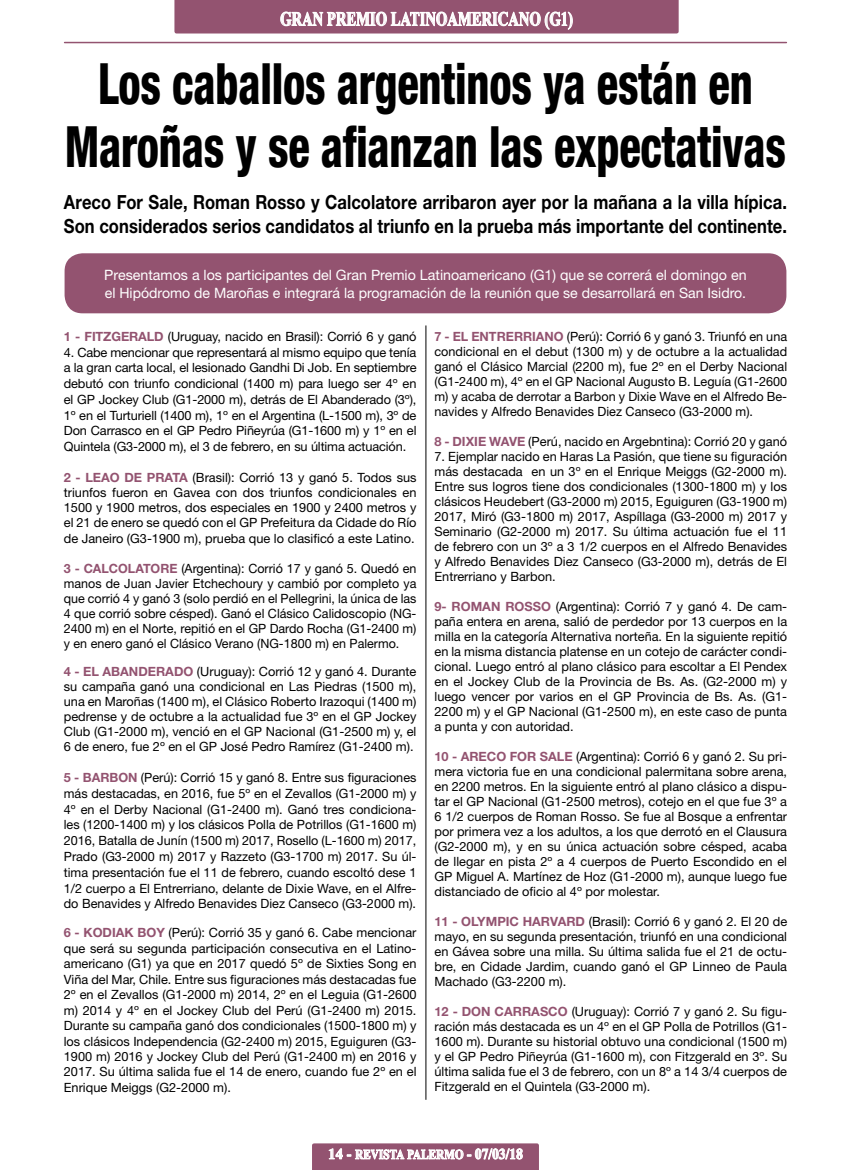
<style>
.page{position:relative;width:851px;height:1170px;background:#fff}
.page>*{position:absolute;margin:0;border:0;box-sizing:border-box;transform-origin:0 0}
.t1{font:800 condensed 57px/63px "Helvetica Neue LT Std";letter-spacing:-.005em;color:#000;text-align:center;scale:.78 1}
.t2{font:700 19.5px/24px "Helvetica Neue LT Std";letter-spacing:.005em;color:#000;scale:.85 1}
.t3{font:700 19.5px "Times New Roman";color:#fff;scale:.75 1}
.t4{font:14.25px/18px "Helvetica Neue LT Std";color:#fff}
.t5{font:700 13.5px "Times New Roman";color:#fff;scale:.83 1}
.t6{font:12.75px/15px "Helvetica Neue LT Std";color:#000;text-align:justify}
.s1{font-weight:700;color:#935370}
.s2{font-size:15px}
</style>
<div class="page">
<hr style="left:65px;top:42px;width:721px;height:1px;background:#935370">
<svg style="left:312px;top:1143px;width:227px;height:26px;background:#a67289"></svg>
<div style="left:65px;top:253px;width:721px;height:60px;background:#935370;border-radius:18px"></div>
<svg style="left:174px;top:0;width:504px;height:33px;background:#9e657f"></svg>
<hr style="left:425px;top:325px;width:1px;height:774px;background:#000">
<h2 class="t3" style="left:280px;top:5px;width:392px">GRAN PREMIO LATINOAMERICANO (G1)</h2>
<h1 class="t1" style="left:65px;top:51px;width:926px">Los caballos argentinos ya están en<br>Maroñas y se afianzan las expectativas</h1>
<h2 class="t2" style="left:64px;top:189px;width:852px">Areco For Sale, Roman Rosso y Calcolatore arribaron ayer por la mañana a la villa hípica.<br>Son considerados serios candidatos al triunfo en la prueba más importante del continente.</h2>
<p class="t4" style="left:104px;top:265px;width:643px">Presentamos a los participantes del Gran Premio Latinoamericano (G1) que se correrá el domingo en el Hipódromo de Maroñas e integrará la programación de la reunión que se desarrollará en San Isidro.</p>
<p class="t6" style="left:64px;top:329px;width:354px"><span class="s1">1 - FITZGERALD</span> (Uruguay, nacido en Brasil): Corrió 6 y ganó</p>
<p class="t6" style="left:64px;top:344px;width:354px;line-height:15.8px">4. Cabe mencionar que representará al mismo equipo que tenía a la gran carta local, el lesionado Gandhi Di Job. En septiembre debutó con triunfo condicional (1400 m) para luego ser 4º en el GP Jockey Club (G1-2000 m), detrás de El Abanderado (3º), 1º en el Turturiell (1400 m), 1º en el Argentina (L-1500 m), 3º de Don Carrasco en el GP Pedro Piñeyrúa (G1-1600 m) y 1º en el Quintela (G3-2000 m), el 3 de febrero, en su última actuación.</p>
<p class="t6" style="left:64px;top:469px;width:354px"><span class="s1">2 - LEAO DE PRATA</span> (Brasil): Corrió 13 y ganó 5. Todos sus triunfos fueron en Gavea con dos triunfos condicionales en 1500 y 1900 metros, dos especiales en 1900 y 2400 metros y el 21 de enero se quedó con el GP Prefeitura da Cidade do Río de Janeiro (G3-1900 m), prueba que lo clasificó a este Latino.</p>
<p class="t6" style="left:64px;top:560px;width:354px"><span class="s1">3 - CALCOLATORE</span> (Argentina): Corrió 17 y ganó 5. Quedó en manos de Juan Javier Etchechoury y cambió por completo ya que corrió 4 y ganó 3 (solo perdió en el Pellegrini, la única de las 4 que corrió sobre césped). Ganó el Clásico Calidoscopio (NG-2400 m) en el Norte, repitió en el GP Dardo Rocha (G1-2400 m) y en enero ganó el Clásico Verano (NG-1800 m) en Palermo.</p>
<p class="t6" style="left:64px;top:664px;width:354px"><span class="s1">4 - EL ABANDERADO</span> (Uruguay): Corrió 12 y ganó 4. Durante su campaña ganó una condicional en Las Piedras (1500 m), una en Maroñas (1400 m), el Clásico Roberto Irazoqui (1400 m) pedrense y de octubre a la actualidad fue 3º en el GP Jockey Club (G1-2000 m), venció en el GP Nacional (G1-2500 m) y, el 6 de enero, fue 2º en el GP José Pedro Ramírez (G1-2400 m).</p>
<p class="t6" style="left:64px;top:769px;width:354px;line-height:15.8px"><span class="s1">5 - BARBON</span> (Perú): Corrió 15 y ganó 8. Entre sus figuraciones más destacadas, en 2016, fue 5º en el Zevallos (G1-2000 m) y 4º en el Derby Nacional (G1-2400 m). Ganó tres condiciona&shy;les (1200-1400 m) y los clásicos Polla de Potrillos (G1-1600 m)<br>2016, Batalla de Junín (1500 m) 2017, Rosello (L-1600 m) 2017, Prado (G3-2000 m) 2017 y Razzeto (G3-1700 m) 2017. Su úl&shy;tima presentación fue el 11 de febrero, cuando escoltó dese 1<br>1/2 cuerpo a El Entrerriano, delante de Dixie Wave, en el Alfre&shy;do Benavides y Alfredo Benavides Diez Canseco (G3-2000 m).</p>
<p class="t6" style="left:64px;top:924px;width:354px;line-height:15.5px"><span class="s1">6 - KODIAK BOY</span> (Perú): Corrió 35 y ganó 6. Cabe mencionar que será su segunda participación consecutiva en el Latino&shy;americano (G1) ya que en 2017 quedó 5º de Sixties Song en Viña del Mar, Chile. Entre sus figuraciones más destacadas fue 2º en el Zevallos (G1-2000 m) 2014, 2º en el Leguia (G1-2600 m) 2014 y 4º en el Jockey Club del Perú (G1-2400 m) 2015.<br>Durante su campaña ganó dos condicionales (1500-1800 m) y los clásicos Independencia (G2-2400 m) 2015, Eguiguren (G3- 1900 m) 2016 y Jockey Club del Perú (G1-2400 m) en 2016 y 2017. Su última salida fue el 14 de enero, cuando fue 2º en el Enrique Meiggs (G2-2000 m).</p>
<p class="t6" style="left:434px;top:329px;width:354px"><span class="s1">7 - EL ENTRERRIANO</span> (Perú): Corrió 6 y ganó 3. Triunfó en una condicional en el debut (1300 m) y de octubre a la actualidad ganó el Clásico Marcial (2200 m), fue 2º en el Derby Nacional (G1-2400 m), 4º en el GP Nacional Augusto B. Leguía (G1-2600 m) y acaba de derrotar a Barbon y Dixie Wave en el Alfredo Be&shy;navides y Alfredo Benavides Diez Canseco (G3-2000 m).</p>
<p class="t6" style="left:434px;top:434px;width:354px"><span class="s1">8 - DIXIE WAVE</span> (Perú, nacido en Argebntina): Corrió 20 y ganó</p>
<p class="t6" style="left:434px;top:449px;width:354px">7. Ejemplar nacido en Haras La Pasión, que tiene su figuración más destacada en un 3º en el Enrique Meiggs (G2-2000 m).<br>Entre sus logros tiene dos condicionales (1300-1800 m) y los clásicos Heudebert (G3-2000 m) 2015, Eguiguren (G3-1900 m)<br>2017, Miró (G3-1800 m) 2017, Aspíllaga (G3-2000 m) 2017 y Seminario (G2-2000 m) 2017. Su última actuación fue el 11 de febrero con un 3º a 3 1/2 cuerpos en el Alfredo Benavides y Alfredo Benavides Diez Canseco (G3-2000 m), detrás de El Entrerriano y Barbon.</p>
<p class="t6" style="left:434px;top:598px;width:354px"><span class="s1">9- ROMAN ROSSO</span> (Argentina): Corrió 7 y ganó 4. De cam&shy;paña entera en arena, salió de perdedor por 13 cuerpos en la milla en la categoría Alternativa norteña. En la siguiente repitió en la misma distancia platense en un cotejo de carácter condi&shy;cional. Luego entró al plano clásico para escoltar a El Pendex en el Jockey Club de la Provincia de Bs. As. (G2-2000 m) y luego vencer por varios en el GP Provincia de Bs. As. (G1- 2200 m) y el GP Nacional (G1-2500 m), en este caso de punta a punta y con autoridad.</p>
<p class="t6" style="left:434px;top:748px;width:354px"><span class="s1">10 - ARECO FOR SALE</span> (Argentina): Corrió 6 y ganó 2. Su pri&shy;mera victoria fue en una condicional palermitana sobre arena, en 2200 metros. En la siguiente entró al plano clásico a dispu&shy;tar el GP Nacional (G1-2500 metros), cotejo en el que fue 3º a 6 1/2 cuerpos de Roman Rosso. Se fue al Bosque a enfrentar por primera vez a los adultos, a los que derrotó en el Clausura (G2-2000 m), y en su única actuación sobre césped, acaba de llegar en pista 2º a 4 cuerpos de Puerto Escondido en el GP Miguel A. Martínez de Hoz (G1-2000 m), aunque luego fue distanciado de oficio al 4º por molestar.</p>
<p class="t6" style="left:434px;top:913px;width:354px"><span class="s1">11 - OLYMPIC HARVARD</span> (Brasil): Corrió 6 y ganó 2. El 20 de mayo, en su segunda presentación, triunfó en una condicional en Gávea sobre una milla. Su última salida fue el 21 de octu&shy;bre, en Cidade Jardim, cuando ganó el GP Linneo de Paula Machado (G3-2200 m).</p>
<p class="t6" style="left:434px;top:1003px;width:354px"><span class="s1">12 - DON CARRASCO</span> (Uruguay): Corrió 7 y ganó 2. Su figu&shy;ración más destacada es un 4º en el GP Polla de Potrillos (G1- 1600 m). Durante su historial obtuvo una condicional (1500 m) y el GP Pedro Piñeyrúa (G1-1600 m), con Fitzgerald en 3º. Su última salida fue el 3 de febrero, con un 8º a 14 3/4 cuerpos de Fitzgerald en el Quintela (G3-2000 m).</p>
<p class="t5" style="left:328px;top:1144px;width:236px"><span class="s2">14 -</span> REVISTA PALERMO <span class="s2">- 07/03/18</span></p>
</div>
